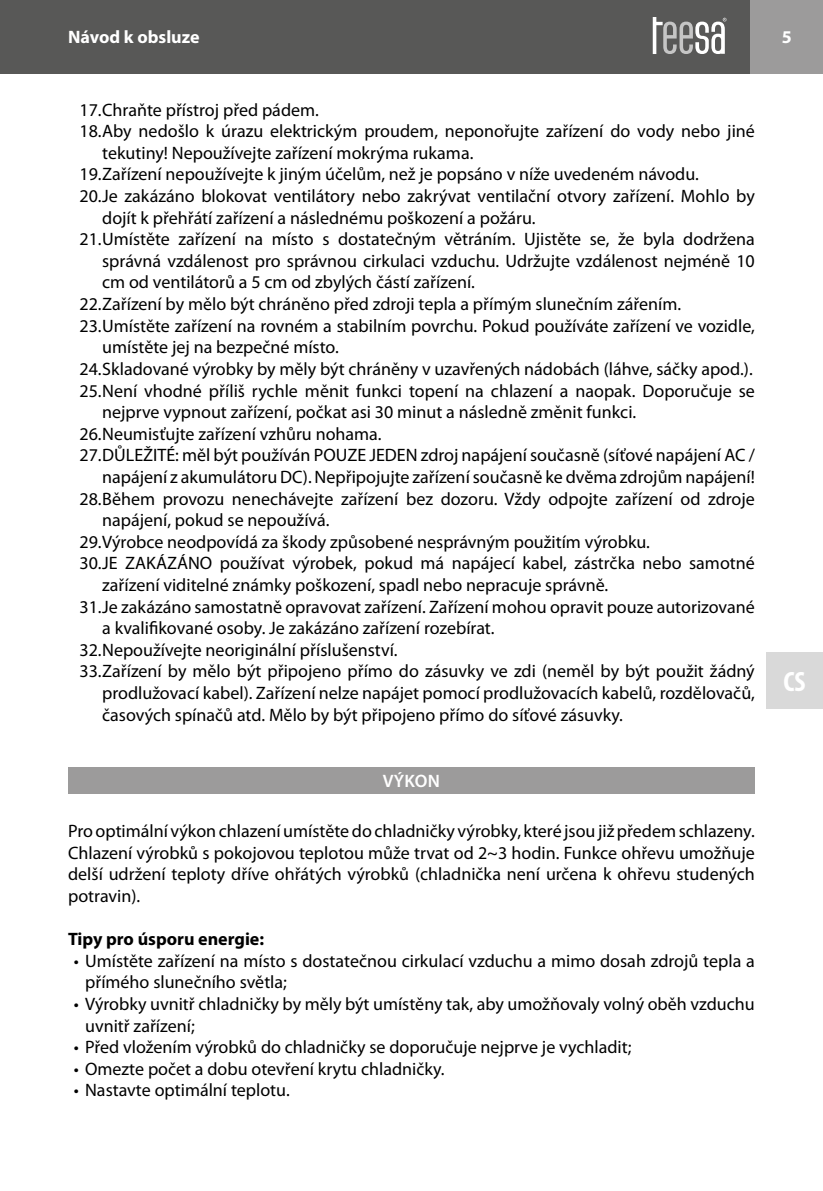
<style>
.page{position:relative;width:823px;height:1191px;background:#fff}
.page>*{position:absolute;margin:0;border:0;box-sizing:border-box;transform-origin:0 0}
.t1{font:700 condensed 28px "Myriad Pro";color:#fff}
.t2{font:18px/21.6px "Myriad Pro";color:#000}
.t3{font:700 18px "Myriad Pro";color:#000}
.t4{font:700 18px "Myriad Pro";color:#fff}
.t5{font:600 18px "Myriad Pro";letter-spacing:.015em;color:#fff}
</style>
<div class="page">
<div style="left:765px;top:652px;width:57px;height:57px;background:#d9d9d9"></div>
<div style="left:748px;top:0;width:74px;height:74px;background:#9c9b9b"></div>
<div style="left:0;top:0;width:748px;height:74px;background:#585857"></div>
<svg style="left:652px;top:17px;width:74px;height:37px"></svg>
<div style="left:68px;top:767px;width:686px;height:27px;background:#9c9b9b"></div>
<p class="t4" style="left:68px;top:25px;width:133px">Návod k obsluze</p>
<p class="t4" style="left:781px;top:25px;width:11px">5</p>
<p class="t2" style="left:79px;top:98px;width:241px">17.Chraňte přístroj před pádem.</p>
<p class="t2" style="left:79px;top:120px;width:676px">18.Aby nedošlo k úrazu elektrickým proudem, neponořujte zařízení do vody nebo jiné</p>
<p class="t2" style="left:102px;top:142px;width:372px">tekutiny! Nepoužívejte zařízení mokrýma rukama.</p>
<p class="t2" style="left:79px;top:163px;width:620px">19.Zařízení nepoužívejte k jiným účelům, než je popsáno v níže uvedeném návodu.</p>
<p class="t2" style="left:79px;top:185px;width:676px">20.Je zakázáno blokovat ventilátory nebo zakrývat ventilační otvory zařízení. Mohlo by</p>
<p class="t2" style="left:102px;top:206px;width:434px">dojít k přehřátí zařízení a následnému poškození a požáru.</p>
<p class="t2" style="left:79px;top:228px;width:676px">21.Umístěte zařízení na místo s dostatečným větráním. Ujistěte se, že byla dodržena</p>
<p class="t2" style="left:102px;top:250px;width:653px">správná vzdálenost pro správnou cirkulaci vzduchu. Udržujte vzdálenost nejméně 10</p>
<p class="t2" style="left:102px;top:271px;width:374px">cm od ventilátorů a 5 cm od zbylých částí zařízení.</p>
<p class="t2" style="left:79px;top:293px;width:603px">22.Zařízení by mělo být chráněno před zdroji tepla a přímým slunečním zářením.</p>
<p class="t2" style="left:79px;top:314px;width:676px">23.Umístěte zařízení na rovném a stabilním povrchu. Pokud používáte zařízení ve vozidle,</p>
<p class="t2" style="left:102px;top:336px;width:238px">umístěte jej na bezpečné místo.</p>
<p class="t2" style="left:79px;top:358px;width:674px">24.Skladované výrobky by měly být chráněny v uzavřených nádobách (láhve, sáčky apod.).</p>
<p class="t2" style="left:79px;top:379px;width:676px">25.Není vhodné příliš rychle měnit funkci topení na chlazení a naopak. Doporučuje se</p>
<p class="t2" style="left:102px;top:401px;width:535px">nejprve vypnout zařízení, počkat asi 30 minut a následně změnit funkci.</p>
<p class="t2" style="left:79px;top:422px;width:303px">26.Neumisťujte zařízení vzhůru nohama.</p>
<p class="t2" style="left:79px;top:444px;width:676px">27.DŮLEŽITÉ: měl být používán POUZE JEDEN zdroj napájení současně (síťové napájení AC /</p>
<p class="t2" style="left:102px;top:466px;width:653px">napájení z akumulátoru DC). Nepřipojujte zařízení současně ke dvěma zdrojům napájení!</p>
<p class="t2" style="left:79px;top:487px;width:676px">28.Během provozu nenechávejte zařízení bez dozoru. Vždy odpojte zařízení od zdroje</p>
<p class="t2" style="left:102px;top:509px;width:229px">napájení, pokud se nepoužívá.</p>
<p class="t2" style="left:79px;top:530px;width:571px">29.Výrobce neodpovídá za škody způsobené nesprávným použitím výrobku.</p>
<p class="t2" style="left:79px;top:552px;width:676px">30.JE ZAKÁZÁNO používat výrobek, pokud má napájecí kabel, zástrčka nebo samotné</p>
<p class="t2" style="left:102px;top:574px;width:507px">zařízení viditelné známky poškození, spadl nebo nepracuje správně.</p>
<p class="t2" style="left:79px;top:595px;width:676px">31.Je zakázáno samostatně opravovat zařízení. Zařízení mohou opravit pouze autorizované</p>
<p class="t2" style="left:102px;top:617px;width:394px">a kvalifikované osoby. Je zakázáno zařízení rozebírat.</p>
<p class="t2" style="left:79px;top:638px;width:319px">32.Nepoužívejte neoriginální příslušenství.</p>
<p class="t2" style="left:79px;top:660px;width:676px">33.Zařízení by mělo být připojeno přímo do zásuvky ve zdi (neměl by být použit žádný</p>
<p class="t2" style="left:102px;top:682px;width:653px">prodlužovací kabel). Zařízení nelze napájet pomocí prodlužovacích kabelů, rozdělovačů,</p>
<p class="t2" style="left:102px;top:703px;width:522px">časových spínačů atd. Mělo by být připojeno přímo do síťové zásuvky.</p>
<p class="t5" style="left:382px;top:769px;width:59px">VÝKON</p>
<p class="t2" style="left:68px;top:820px;width:687px;text-align:justify">Pro optimální výkon chlazení umístěte do chladničky výrobky, které jsou již předem schlazeny.<br>Chlazení výrobků s pokojovou teplotou může trvat od 2~3 hodin. Funkce ohřevu umožňuje delší udržení teploty dříve ohřátých výrobků (chladnička není určena k ohřevu studených potravin).</p>
<p class="t3" style="left:68px;top:927px;width:197px">Tipy pro úsporu energie:</p>
<p class="t2" style="left:85px;top:949px;width:670px;text-indent:-11px">• Umístěte zařízení na místo s dostatečnou cirkulací vzduchu a mimo dosah zdrojů tepla a přímého slunečního světla;</p>
<p class="t2" style="left:85px;top:992px;width:670px;text-indent:-11px">• Výrobky uvnitř chladničky by měly být umístěny tak, aby umožňovaly volný oběh vzduchu uvnitř zařízení;</p>
<p class="t2" style="left:74px;top:1036px;width:559px">• Před vložením výrobků do chladničky se doporučuje nejprve je vychladit;</p>
<p class="t2" style="left:74px;top:1057px;width:372px">• Omezte počet a dobu otevření krytu chladničky.</p>
<p class="t2" style="left:74px;top:1079px;width:217px">• Nastavte optimální teplotu.</p>
<h1 class="t1" style="left:783px;top:664px;width:24px">CS</h1>
</div>
